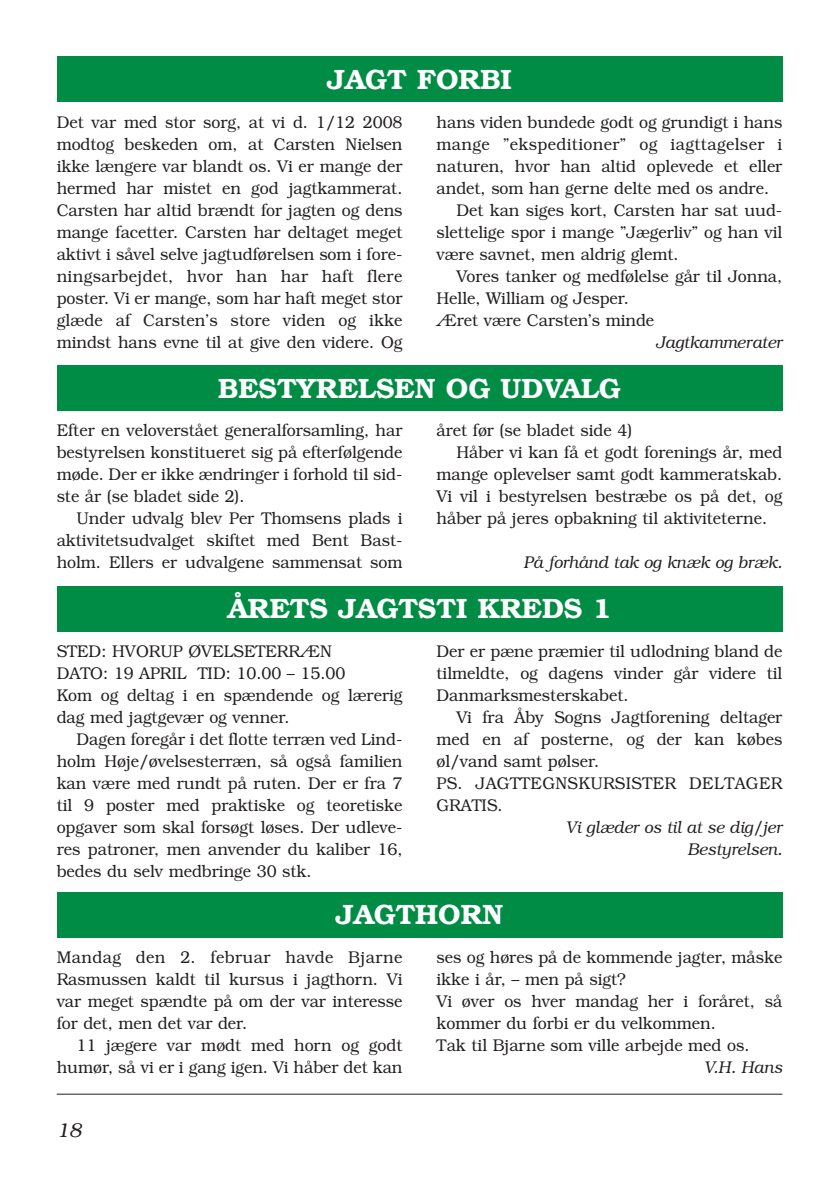
<style>
.page{position:relative;width:840px;height:1190px;background:#fff}
.page>*{position:absolute;margin:0;border:0;box-sizing:border-box;transform-origin:0 0}
.t1{font:600 28px "Bookman";color:#fff}
.t2{font:italic 300 20px "Bookman";color:#231f20}
.t3{font:300 17px/22px "Bookman";color:#231f20;text-align:justify;scale:.94 1}
.t4{font:italic 300 17px/22px "Bookman";color:#231f20;text-align:right;scale:.94 1}
.t5{font:300 17px "Bookman";letter-spacing:.025em;color:#231f20;scale:.94 1}
</style>
<div class="page">
<div style="left:57px;top:57px;width:725px;height:45px;background:#008c44"></div>
<hr style="left:57px;top:1094px;width:725px;height:1px;background:#231f20">
<div style="left:57px;top:365px;width:725px;height:46px;background:#008c44"></div>
<div style="left:57px;top:586px;width:725px;height:45px;background:#008c44"></div>
<div style="left:57px;top:892px;width:725px;height:45px;background:#008c44"></div>
<h1 class="t1" style="left:327px;top:69px;width:186px">JAGT FORBI</h1>
<p class="t3" style="left:57px;top:113px;width:369px">Det var med stor sorg, at vi d. 1/12 2008 modtog beskeden om, at Carsten Nielsen ikke længere var blandt os. Vi er mange der hermed har mistet en god jagtkammerat.<br>Carsten har altid brændt for jagten og dens mange facetter. Carsten har deltaget meget aktivt i såvel selve jagtudførelsen som i fore&shy;ningsarbejdet, hvor han har haft flere poster. Vi er mange, som har haft meget stor glæde af Carsten’s store viden og ikke mindst hans evne til at give den videre. Og</p>
<p class="t3" style="left:437px;top:113px;width:369px">hans viden bundede godt og grundigt i hans</p>
<p class="t5" style="left:437px;top:137px;width:369px">mange ”ekspeditioner” og iagttagelser i</p>
<p class="t3" style="left:437px;top:157px;width:369px">naturen, hvor han altid oplevede et eller</p>
<p class="t3" style="left:437px;top:179px;width:355px">andet, som han gerne delte med os andre.</p>
<p class="t3" style="left:456px;top:201px;width:348px">Det kan siges kort, Carsten har sat uud-</p>
<p class="t3" style="left:437px;top:223px;width:369px">slettelige spor i mange ”Jægerliv” og han vil</p>
<p class="t3" style="left:437px;top:245px;width:259px">være savnet, men aldrig glemt.</p>
<p class="t3" style="left:456px;top:267px;width:348px">Vores tanker og medfølelse går til Jonna,</p>
<p class="t3" style="left:437px;top:289px;width:206px">Helle, William og Jesper.</p>
<p class="t3" style="left:437px;top:311px;width:233px">Æret være Carsten’s minde</p>
<p class="t4" style="left:656px;top:332px;width:136px">Jagtkammerater</p>
<h1 class="t1" style="left:218px;top:377px;width:404px">BESTYRELSEN OG UDVALG</h1>
<p class="t3" style="left:57px;top:421px;width:369px">Efter en veloverstået generalforsamling, har bestyrelsen konstitueret sig på efterfølgende møde. Der er ikke ændringer i forhold til sid&shy;ste år (se bladet side 2).</p>
<p class="t3" style="left:57px;top:509px;width:369px;text-indent:20px">Under udvalg blev Per Thomsens plads i aktivitetsudvalget skiftet med Bent Bast&shy;holm. Ellers er udvalgene sammensat som</p>
<p class="t3" style="left:437px;top:421px;width:210px">året før (se bladet side 4)</p>
<p class="t3" style="left:456px;top:443px;width:348px">Håber vi kan få et godt forenings år, med</p>
<p class="t3" style="left:437px;top:465px;width:369px">mange oplevelser samt godt kammeratskab.</p>
<p class="t3" style="left:437px;top:487px;width:369px">Vi vil i bestyrelsen bestræbe os på det, og</p>
<p class="t3" style="left:437px;top:509px;width:353px">håber på jeres opbakning til aktiviteterne.</p>
<p class="t4" style="left:524px;top:553px;width:277px">På forhånd tak og knæk og bræk.</p>
<h1 class="t1" style="left:228px;top:598px;width:385px">ÅRETS JAGTSTI KREDS 1</h1>
<p class="t3" style="left:57px;top:642px;width:369px;text-align:left">STED: HVORUP ØVELSETERRÆN<br>DATO: 19 APRIL TID: 10.00 – 15.00<br>Kom og deltag i en spændende og lærerig dag med jagtgevær og venner.</p>
<p class="t3" style="left:57px;top:730px;width:369px;text-indent:20px">Dagen foregår i det flotte terræn ved Lind&shy;holm Høje/øvelsesterræn, så også familien kan være med rundt på ruten. Der er fra 7 til 9 poster med praktiske og teoretiske opgaver som skal forsøgt løses. Der udleve&shy;res patroner, men anvender du kaliber 16, bedes du selv medbringe 30 stk.</p>
<p class="t3" style="left:437px;top:642px;width:369px">Der er pæne præmier til udlodning bland de tilmeldte, og dagens vinder går videre til Danmarksmesterskabet.</p>
<p class="t3" style="left:437px;top:708px;width:369px;text-align:left;text-indent:20px">Vi fra Åby Sogns Jagtforening deltager med en af posterne, og der kan købes øl/vand samt pølser.<br>PS. JAGTTEGNSKURSISTER DELTAGER<br>GRATIS.</p>
<p class="t4" style="left:566px;top:818px;width:232px">Vi glæder os til at se dig/jer<br>Bestyrelsen.</p>
<h1 class="t1" style="left:336px;top:904px;width:169px">JAGTHORN</h1>
<p class="t3" style="left:57px;top:948px;width:369px">Mandag den 2. februar havde Bjarne Rasmussen kaldt til kursus i jagthorn. Vi var meget spændte på om der var interesse for det, men det var der.</p>
<p class="t3" style="left:57px;top:1036px;width:369px;text-align:right">11 jægere var mødt med horn og godt humør, så vi er i gang igen. Vi håber det kan</p>
<p class="t3" style="left:437px;top:948px;width:369px;text-align:left">ses og høres på de kommende jagter, måske ikke i år, – men på sigt?<br>Vi øver os hver mandag her i foråret, så kommer du forbi er du velkommen.<br>Tak til Bjarne som ville arbejde med os.</p>
<p class="t4" style="left:704px;top:1058px;width:85px">V.H. Hans</p>
<p class="t2" style="left:57px;top:1123px;width:26px">18</p>
</div>
